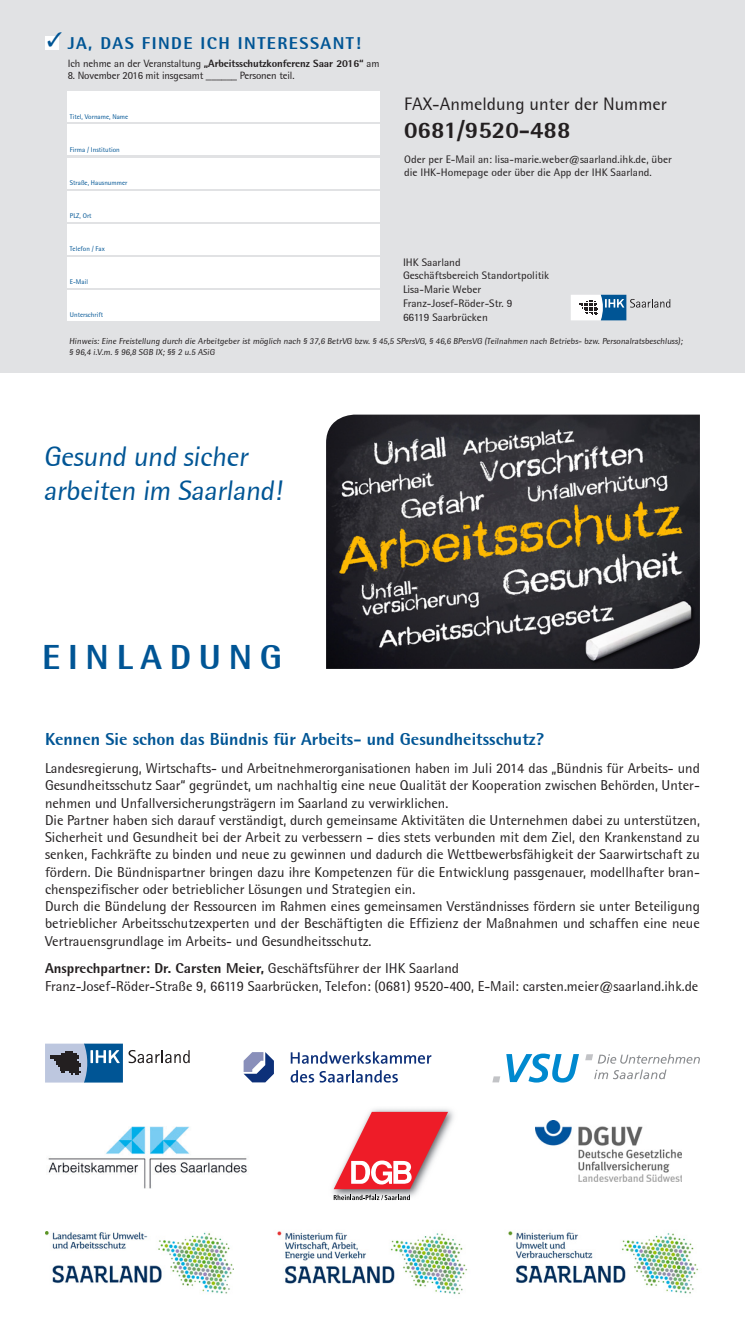
<style>
.page{position:relative;width:745px;height:1329px;background:#fff}
.page>*{position:absolute;margin:0;border:0;box-sizing:border-box;transform-origin:0 0}
.t1{font:800 35px "Rotis Semi Sans";letter-spacing:.22em;color:#005595}
.t2{font:28.5px/34.1px "Rotis Semi Sans";color:#005595}
.t3{font:800 23.75px "Rotis Semi Sans";color:#231f20}
.t4{font:18.12px "Rotis Semi Sans";color:#231f20}
.t5{font:800 17.5px "Rotis Semi Sans";color:#005595}
.t6{font:800 17.25px "Rotis Semi Sans";letter-spacing:.08em;color:#005595}
.t7{font:14.38px/17.2px "Rotis Semi Sans";color:#231f20}
.t8{font:11px/13.8px "Rotis Semi Sans";color:#231f20}
.t9{font:800 10.62px "Rotis Semi Sans";letter-spacing:-.01em;color:#231f20}
.t10{font:10.62px "Rotis Semi Sans";letter-spacing:-.01em;color:#231f20}
.t11{font:8.75px/11.2px "Rotis Semi Sans";color:#231f20}
.t12{font:6.88px "Rotis Semi Sans";color:#005595}
.s1{font-weight:400}
.s2{font-weight:800}
</style>
<div class="page">
<div style="left:0;top:0;width:744px;height:372px;background:#e1e2e4"></div>
<img style="left:45px;top:1232px;width:188px;height:62px">
<img style="left:277px;top:1231px;width:191px;height:64px">
<img style="left:508px;top:1231px;width:191px;height:63px">
<img style="left:332px;top:1108px;width:122px;height:91px">
<svg style="left:333px;top:1112px;width:115px;height:77px"></svg>
<svg style="left:333px;top:1195px;width:76px;height:5px"></svg>
<img style="left:48px;top:1127px;width:199px;height:61px">
<svg style="left:506px;top:1053px;width:72px;height:29px"></svg>
<svg style="left:585px;top:1054px;width:114px;height:25px"></svg>
<svg style="left:492px;top:1076px;width:8px;height:6px"></svg>
<svg style="left:243px;top:1052px;width:31px;height:30px"></svg>
<svg style="left:290px;top:1051px;width:141px;height:13px"></svg>
<svg style="left:290px;top:1070px;width:107px;height:12px"></svg>
<img style="left:535px;top:1120px;width:146px;height:61px">
<svg style="left:45px;top:1043px;width:144px;height:39px"></svg>
<img style="left:326px;top:415px;width:373px;height:254px">
<div style="left:45px;top:36px;width:14px;height:13px;background:#fff"></div>
<div style="left:68px;top:92px;width:311px;height:30px;background:#fff"></div>
<div style="left:68px;top:125px;width:311px;height:30px;background:#fff"></div>
<div style="left:68px;top:158px;width:311px;height:30px;background:#fff"></div>
<div style="left:68px;top:191px;width:311px;height:30px;background:#fff"></div>
<div style="left:68px;top:224px;width:311px;height:30px;background:#fff"></div>
<div style="left:68px;top:257px;width:311px;height:30px;background:#fff"></div>
<div style="left:68px;top:290px;width:311px;height:30px;background:#fff"></div>
<svg style="left:571px;top:295px;width:99px;height:25px"></svg>
<p class="t6" style="left:47px;top:37px;width:315px">✓ JA, DAS FINDE ICH INTERESSANT!</p>
<p class="t9" style="left:68px;top:59px;width:313px"><span class="s1">Ich nehme an der Veranstaltung</span> „Arbeitsschutzkonferenz Saar 2016“ <span class="s1">am</span></p>
<p class="t10" style="left:68px;top:72px;width:228px">8. November 2016 mit insgesamt ______ Personen teil.</p>
<p class="t12" style="left:70px;top:114px;width:60px">Titel, Vorname, Name</p>
<p class="t12" style="left:70px;top:147px;width:51px">Firma / Institution</p>
<p class="t12" style="left:70px;top:180px;width:59px">Straße, Hausnummer</p>
<p class="t12" style="left:70px;top:213px;width:23px">PLZ, Ort</p>
<p class="t12" style="left:70px;top:246px;width:36px">Telefon / Fax</p>
<p class="t12" style="left:70px;top:279px;width:20px">E-Mail</p>
<p class="t12" style="left:70px;top:312px;width:35px">Unterschrift</p>
<p class="t4" style="left:404px;top:97px;width:264px">FAX-Anmeldung unter der Nummer</p>
<h3 class="t3" style="left:404px;top:121px;width:168px">0681/9520-488</h3>
<p class="t8" style="left:404px;top:153px;width:269px">Oder per E-Mail an: lisa-marie.weber@saarland.ihk.de, über die IHK-Homepage oder über die App der IHK Saarland.</p>
<p class="t8" style="left:403px;top:256px;width:148px">IHK Saarland<br>Geschäftsbereich Standortpolitik<br>Lisa-Marie Weber<br>Franz-Josef-Röder-Str. 9<br>66119 Saarbrücken</p>
<p class="t11" style="left:69px;top:336px;width:615px">Hinweis: Eine Freistellung durch die Arbeitgeber ist möglich nach § 37,6 BetrVG bzw. § 45,5 SPersVG, § 46,6 BPersVG (Teilnahmen nach Betriebs- bzw. Personalratsbeschluss); § 96,4 i.V.m. § 96,8 SGB IX; §§ 2 u.5 ASiG</p>
<h2 class="t2" style="left:43px;top:442px;width:243px">Gesund und sicher arbeiten im Saarland!</h2>
<h1 class="t1" style="left:42px;top:644px;width:241px">EINLADUNG</h1>
<p class="t5" style="left:45px;top:733px;width:500px">Kennen Sie schon das Bündnis für Arbeits- und Gesundheitsschutz?</p>
<p class="t7" style="left:45px;top:761px;width:656px">Landesregierung, Wirtschafts- und Arbeitnehmerorganisationen haben im Juli 2014 das „Bündnis für Arbeits- und Gesundheitsschutz Saar“ gegründet, um nachhaltig eine neue Qualität der Kooperation zwischen Behörden, Unter&shy;nehmen und Unfallversicherungsträgern im Saarland zu verwirklichen.<br>Die Partner haben sich darauf verständigt, durch gemeinsame Aktivitäten die Unternehmen dabei zu unterstützen, Sicherheit und Gesundheit bei der Arbeit zu verbessern – dies stets verbunden mit dem Ziel, den Krankenstand zu senken, Fachkräfte zu binden und neue zu gewinnen und dadurch die Wettbewerbsfähigkeit der Saarwirtschaft zu fördern. Die Bündnispartner bringen dazu ihre Kompetenzen für die Entwicklung passgenauer, modellhafter bran&shy;chenspezifischer oder betrieblicher Lösungen und Strategien ein.<br>Durch die Bündelung der Ressourcen im Rahmen eines gemeinsamen Verständnisses fördern sie unter Beteiligung betrieblicher Arbeitsschutzexperten und der Beschäftigten die Effizienz der Maßnahmen und schaffen eine neue Vertrauensgrundlage im Arbeits- und Gesundheitsschutz.</p>
<p class="t7" style="left:45px;top:961px;width:654px"><span class="s2">Ansprechpartner: Dr. Carsten Meier,</span> Geschäftsführer der IHK Saarland<br>Franz-Josef-Röder-Straße 9, 66119 Saarbrücken, Telefon: (0681) 9520-400, E-Mail: carsten.meier@saarland.ihk.de</p>
</div>
